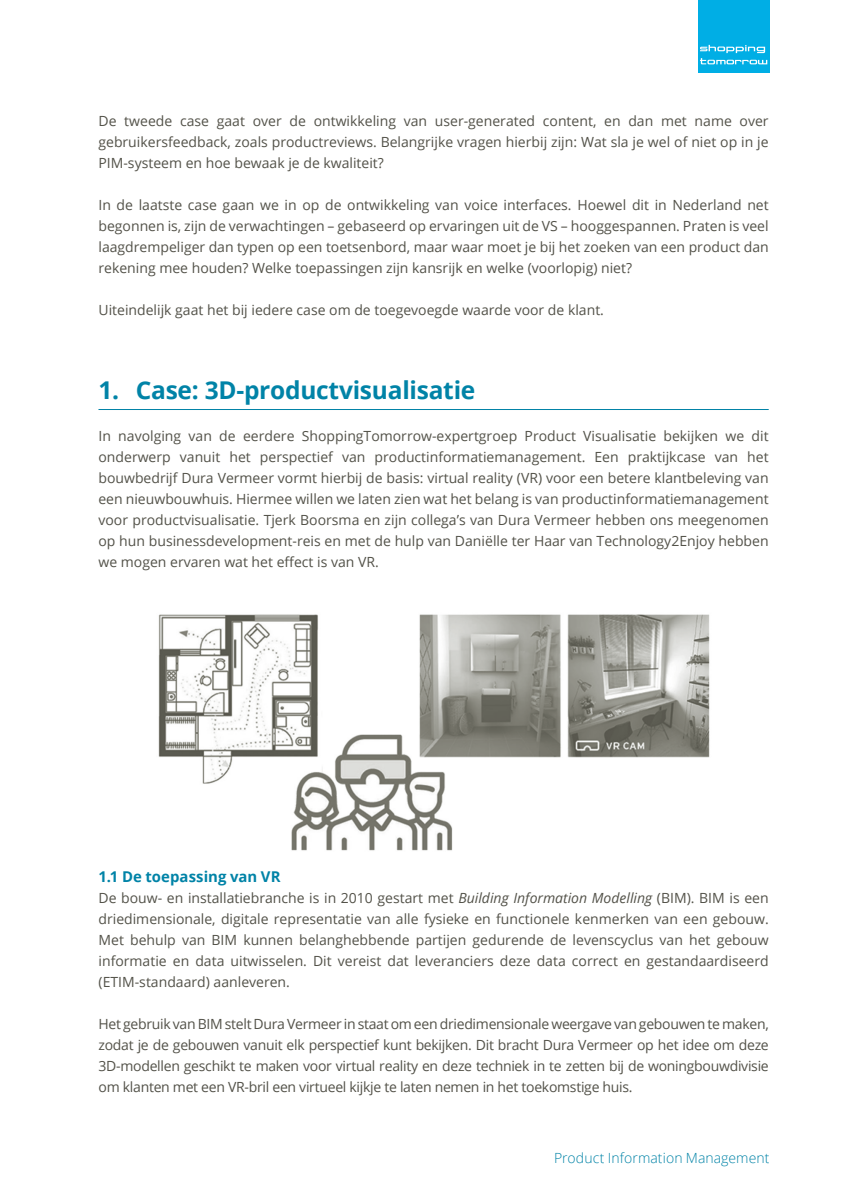
<style>
.page{position:relative;width:844px;height:1191px;background:#fff}
.page>*{position:absolute;margin:0;border:0;box-sizing:border-box;transform-origin:0 0}
.t1{font:700 24.5px "Open Sans";letter-spacing:-.01em;color:#0083a7}
.t2{font:700 14.88px "Open Sans";letter-spacing:.005em;color:#0083a7}
.t3{font:14px/21px "Open Sans";color:#535249;text-align:justify}
.t4{font:300 14px "Open Sans";letter-spacing:.005em;color:#0083a7}
.s1{font-style:italic}
</style>
<div class="page">
<div style="left:697px;top:0;width:72px;height:72px;background:#00aee5"></div>
<svg style="left:700px;top:45px;width:67px;height:19px"></svg>
<hr style="left:98px;top:409px;width:670px;height:1px;background:#0083a7">
<img style="left:158px;top:614px;width:552px;height:237px">
<p class="t3" style="left:98px;top:110px;width:671px">De tweede case gaat over de ontwikkeling van user-generated content, en dan met name over gebruikersfeedback, zoals productreviews. Belangrijke vragen hierbij zijn: Wat sla je wel of niet op in je PIM-systeem en hoe bewaak je de kwaliteit?</p>
<p class="t3" style="left:98px;top:194px;width:671px">In de laatste case gaan we in op de ontwikkeling van voice interfaces. Hoewel dit in Nederland net begonnen is, zijn de verwachtingen – gebaseerd op ervaringen uit de VS – hooggespannen. Praten is veel laagdrempeliger dan typen op een toetsenbord, maar waar moet je bij het zoeken van een product dan rekening mee houden? Welke toepassingen zijn kansrijk en welke (voorlopig) niet?</p>
<p class="t3" style="left:98px;top:299px;width:507px">Uiteindelijk gaat het bij iedere case om de toegevoegde waarde voor de klant.</p>
<h1 class="t1" style="left:98px;top:373px;width:378px">1. Case: 3D-productvisualisatie</h1>
<p class="t3" style="left:98px;top:425px;width:671px">In navolging van de eerdere ShoppingTomorrow-expertgroep Product Visualisatie bekijken we dit onderwerp vanuit het perspectief van productinformatiemanagement. Een praktijkcase van het bouwbedrijf Dura Vermeer vormt hierbij de basis: virtual reality (VR) voor een betere klantbeleving van een nieuwbouwhuis. Hiermee willen we laten zien wat het belang is van productinformatiemanagement voor productvisualisatie. Tjerk Boorsma en zijn collega’s van Dura Vermeer hebben ons meegenomen op hun businessdevelopment-reis en met de hulp van Daniëlle ter Haar van Technology2Enjoy hebben we mogen ervaren wat het effect is van VR.</p>
<p class="t2" style="left:98px;top:866px;width:184px">1.1 De toepassing van VR</p>
<p class="t3" style="left:98px;top:887px;width:671px">De bouw- en installatiebranche is in 2010 gestart met <span class="s1">Building Information Modelling</span> (BIM). BIM is een driedimensionale, digitale representatie van alle fysieke en functionele kenmerken van een gebouw.<br>Met behulp van BIM kunnen belanghebbende partijen gedurende de levenscyclus van het gebouw informatie en data uitwisselen. Dit vereist dat leveranciers deze data correct en gestandaardiseerd (ETIM-standaard) aanleveren.</p>
<p class="t3" style="left:98px;top:1013px;width:671px">Het gebruik van BIM stelt Dura Vermeer in staat om een driedimensionale weergave van gebouwen te maken, zodat je de gebouwen vanuit elk perspectief kunt bekijken. Dit bracht Dura Vermeer op het idee om deze 3D-modellen geschikt te maken voor virtual reality en deze techniek in te zetten bij de woningbouwdivisie om klanten met een VR-bril een virtueel kijkje te laten nemen in het toekomstige huis.</p>
<p class="t4" style="left:554px;top:1148px;width:217px">Product Information Management</p>
</div>
